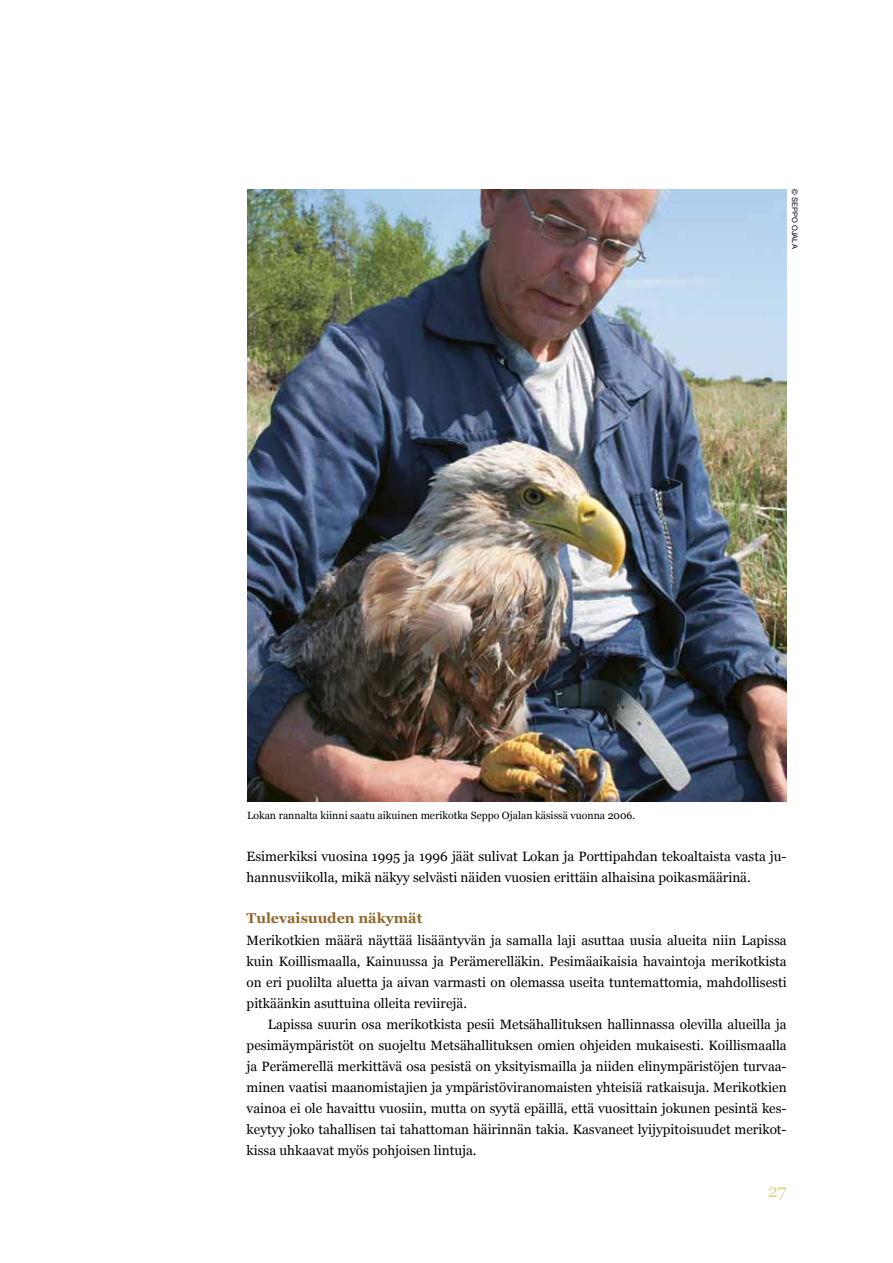
<style>
.page{position:relative;width:893px;height:1263px;background:#fff}
.page>*{position:absolute;margin:0;border:0;box-sizing:border-box;transform-origin:0 0}
.t1{font:18px "Georgia";color:#e8cd83}
.t2{font:700 14.25px "Georgia";color:#90672a}
.t3{font:13.5px/21px "Georgia";color:#000;text-align:justify}
.t4{font:10.5px "Georgia";color:#000}
.t5{font:7.5px "Arial";color:#000}
</style>
<div class="page">
<img style="left:247px;top:189px;width:540px;height:612px">
<p class="t5" style="left:800px;top:189px;width:61px;rotate:90deg">© seppo ojala</p>
<p class="t4" style="left:247px;top:807px;width:390px">Lokan rannalta kiinni saatu aikuinen merikotka Seppo Ojalan käsissä vuonna 2006.</p>
<p class="t3" style="left:247px;top:846px;width:541px">Esimerkiksi vuosina 1995 ja 1996 jäät sulivat Lokan ja Porttipahdan tekoaltaista vasta ju&shy;hannusviikolla, mikä näkyy selvästi näiden vuosien erittäin alhaisina poikasmäärinä.</p>
<p class="t2" style="left:247px;top:907px;width:177px">Tulevaisuuden näkymät</p>
<p class="t3" style="left:247px;top:930px;width:541px">Merikotkien määrä näyttää lisääntyvän ja samalla laji asuttaa uusia alueita niin Lapissa kuin Koillismaalla, Kainuussa ja Perämerelläkin. Pesimäaikaisia havaintoja merikotkista on eri puolilta aluetta ja aivan varmasti on olemassa useita tuntemattomia, mahdollisesti pitkäänkin asuttuina olleita reviirejä.</p>
<p class="t3" style="left:247px;top:1014px;width:542px;text-indent:21px">Lapissa suurin osa merikotkista pesii Metsähallituksen hallinnassa olevilla alueilla ja pesimäympäristöt on suojeltu Metsähallituksen omien ohjeiden mukaisesti. Koillismaalla ja Perämerellä merkittävä osa pesistä on yksityismailla ja niiden elinympäristöjen turvaa&shy;minen vaatisi maanomistajien ja ympäristöviranomaisten yhteisiä ratkaisuja. Merikotkien vainoa ei ole havaittu vuosiin, mutta on syytä epäillä, että vuosittain jokunen pesintä kes&shy;keytyy joko tahallisen tai tahattoman häirinnän takia. Kasvaneet lyijypitoisuudet merikot&shy;kissa uhkaavat myös pohjoisen lintuja.</p>
<h1 class="t1" style="left:768px;top:1178px;width:20px">27</h1>
</div>
